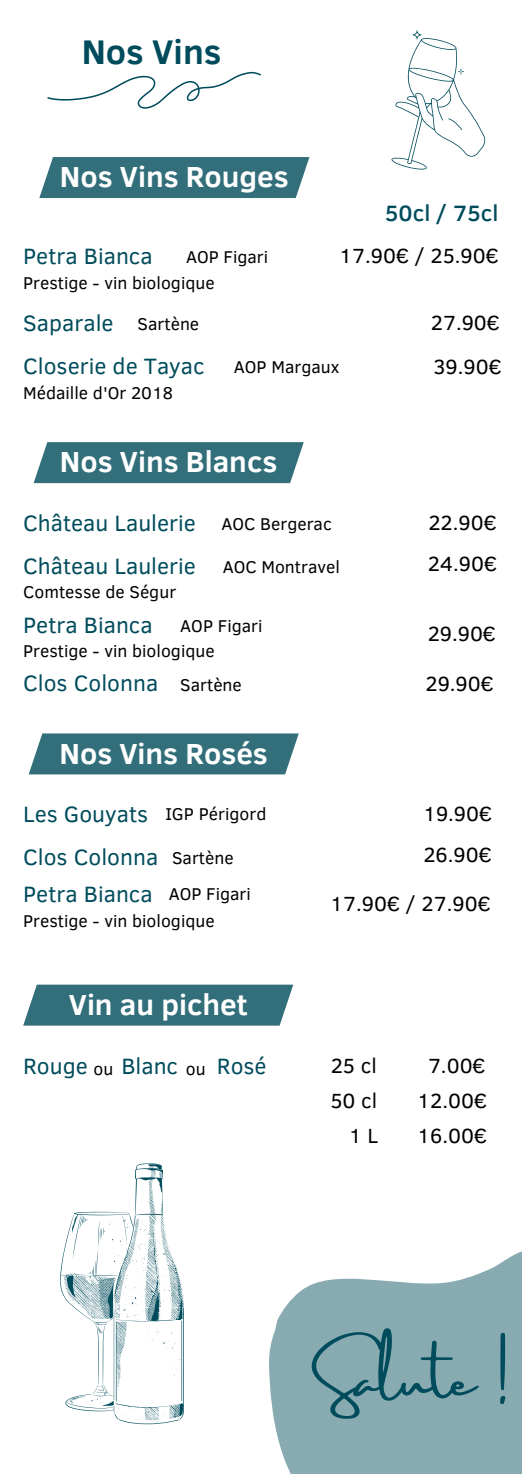
<style>
.page{position:relative;width:522px;height:1474px;background:#fff}
.page>*{position:absolute;margin:0;border:0;box-sizing:border-box;transform-origin:0 0}
.t1{font:54.6px "Amsterdam Three";color:#014c5c}
.t2{font:700 35px "Clear Sans";color:#014c5c}
.t3{font:700 29.75px "Clear Sans";color:#fff}
.t4{font:22.75px "Clear Sans";color:#014c5c}
.t5{font:500 22.75px "Clear Sans";color:#014c5c}
.t6{font:21px "Clear Sans";color:#000}
.t7{font:17.5px "Clear Sans";color:#000}
</style>
<div class="page">
<svg style="left:47px;top:72px;width:213px;height:37px"></svg>
<div style="left:39px;top:157px;width:270px;height:41px;background:#326f7b"></div>
<svg style="left:391px;top:30px;width:94px;height:140px"></svg>
<svg style="left:34px;top:442px;width:269px;height:41px;background:#3c7681"></svg>
<svg style="left:29px;top:733px;width:269px;height:41px;background:#3d7782"></svg>
<svg style="left:23px;top:985px;width:270px;height:41px;background:#3d7782"></svg>
<svg style="left:60px;top:1163px;width:124px;height:261px"></svg>
<svg style="left:269px;top:1252px;width:252px;height:222px;background:#99b7bd"></svg>
<p class="t2" style="left:82px;top:26px;width:141px">Nos Vins</p>
<p class="t3" style="left:60px;top:155px;width:230px">Nos Vins Rouges</p>
<p class="t4" style="left:23px;top:239px;width:131px">Petra Bianca</p>
<p class="t7" style="left:23px;top:270px;width:193px">Prestige - vin biologique</p>
<p class="t7" style="left:186px;top:244px;width:84px">AOP Figari</p>
<p class="t5" style="left:385px;top:196px;width:114px">50cl / 75cl</p>
<p class="t6" style="left:339px;top:240px;width:161px">17.90€ / 25.90€</p>
<p class="t4" style="left:23px;top:306px;width:92px">Saparale</p>
<p class="t7" style="left:137px;top:311px;width:63px">Sartène</p>
<p class="t6" style="left:430px;top:307px;width:70px">27.90€</p>
<p class="t4" style="left:23px;top:350px;width:183px">Closerie de Tayac</p>
<p class="t7" style="left:23px;top:380px;width:151px">Médaille d'Or 2018</p>
<p class="t7" style="left:233px;top:354px;width:107px">AOP Margaux</p>
<p class="t6" style="left:433px;top:351px;width:70px">39.90€</p>
<p class="t3" style="left:60px;top:440px;width:218px">Nos Vins Blancs</p>
<p class="t4" style="left:23px;top:506px;width:174px">Château Laulerie</p>
<p class="t6" style="left:428px;top:508px;width:70px">22.90€</p>
<p class="t7" style="left:221px;top:511px;width:112px">AOC Bergerac</p>
<p class="t4" style="left:23px;top:549px;width:174px">Château Laulerie</p>
<p class="t7" style="left:23px;top:580px;width:154px">Comtesse de Ségur</p>
<p class="t7" style="left:222px;top:554px;width:119px">AOC Montravel</p>
<p class="t6" style="left:427px;top:548px;width:70px">24.90€</p>
<p class="t4" style="left:23px;top:608px;width:131px">Petra Bianca</p>
<p class="t7" style="left:23px;top:639px;width:193px">Prestige - vin biologique</p>
<p class="t7" style="left:180px;top:613px;width:84px">AOP Figari</p>
<p class="t6" style="left:427px;top:618px;width:70px">29.90€</p>
<p class="t4" style="left:23px;top:667px;width:136px">Clos Colonna</p>
<p class="t7" style="left:180px;top:672px;width:63px">Sartène</p>
<p class="t6" style="left:425px;top:668px;width:70px">29.90€</p>
<p class="t3" style="left:59px;top:732px;width:209px">Nos Vins Rosés</p>
<p class="t4" style="left:23px;top:798px;width:126px">Les Gouyats</p>
<p class="t6" style="left:422px;top:799px;width:70px">19.90€</p>
<p class="t7" style="left:165px;top:801px;width:102px">IGP Périgord</p>
<p class="t4" style="left:23px;top:840px;width:136px">Clos Colonna</p>
<p class="t7" style="left:172px;top:845px;width:63px">Sartène</p>
<p class="t6" style="left:423px;top:839px;width:70px">26.90€</p>
<p class="t4" style="left:23px;top:878px;width:131px">Petra Bianca</p>
<p class="t7" style="left:23px;top:908px;width:193px">Prestige - vin biologique</p>
<p class="t7" style="left:168px;top:882px;width:84px">AOP Figari</p>
<p class="t3" style="left:69px;top:983px;width:180px">Vin au pichet</p>
<p class="t6" style="left:330px;top:888px;width:162px">17.90€ / 27.90€</p>
<p class="t7" style="left:93px;top:1056px;width:21px">ou</p>
<p class="t4" style="left:121px;top:1050px;width:58px">Blanc</p>
<p class="t7" style="left:186px;top:1056px;width:21px">ou</p>
<p class="t4" style="left:217px;top:1050px;width:51px">Rosé</p>
<p class="t6" style="left:330px;top:1050px;width:48px">25 cl</p>
<p class="t6" style="left:330px;top:1085px;width:48px">50 cl</p>
<p class="t6" style="left:416px;top:1085px;width:71px">12.00€</p>
<p class="t6" style="left:348px;top:1120px;width:31px">1 L</p>
<p class="t6" style="left:416px;top:1120px;width:71px">16.00€</p>
<p class="t4" style="left:23px;top:1050px;width:66px">Rouge</p>
<p class="t6" style="left:427px;top:1050px;width:59px">7.00€</p>
<p class="t1" style="left:321px;top:1349px;width:188px">Salute !</p>
</div>
